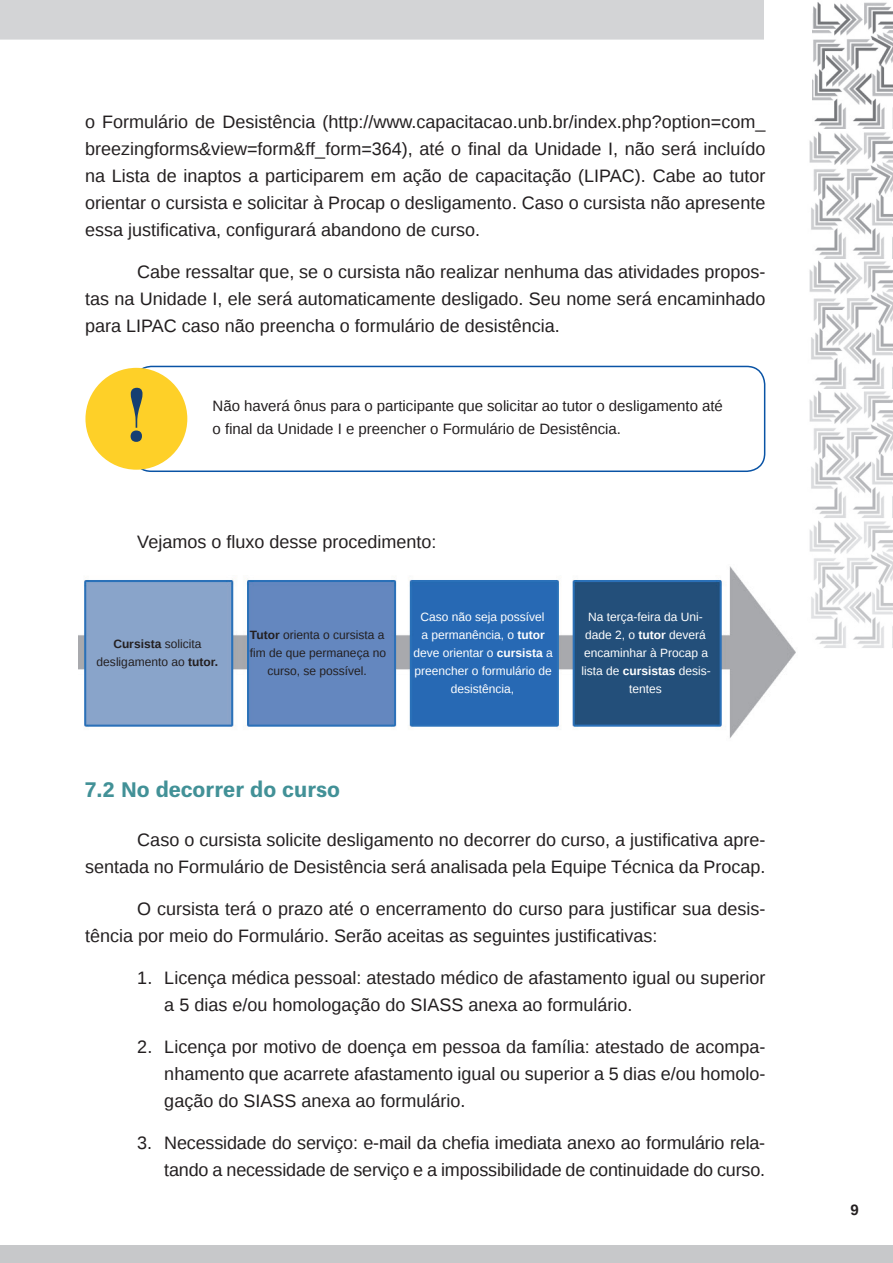
<style>
.page{position:relative;width:893px;height:1263px;background:#fff}
.page>*{position:absolute;margin:0;border:0;box-sizing:border-box;transform-origin:0 0}
.t1{font:75px "Abril Fatface";color:#163f72}
.t2{font:700 21px "Un B Pro";color:#429197}
.t3{font:18px/27px "Un B Office";color:#231f20;text-align:justify}
.t4{font:15px/22.5px "Un B Office";color:#231f20}
.t5{font:700 15px "Un B Office";color:#231f20}
.t6{font:12px/18px "Un B Office";color:#fff;text-align:center}
.t7{font:12px/18px "Un B Office";color:#231f20;text-align:center}
.s1{font-weight:700}
</style>
<div class="page">
<div style="left:0;top:0;width:764px;height:40px;background:#d3d4d6"></div>
<div style="left:0;top:1245px;width:893px;height:18px;background:#c7c8ca"></div>
<img style="left:809px;top:2px;width:84px;height:646px">
<img style="left:809px;top:130px;width:84px;height:1px">
<img style="left:809px;top:260px;width:84px;height:1px">
<img style="left:809px;top:389px;width:84px;height:1px">
<img style="left:809px;top:519px;width:84px;height:1px">
<div style="left:764px;top:0;width:48px;height:115px;background:#fff"></div>
<img style="left:79px;top:566px;width:717px;height:172px">
<div style="left:133px;top:366px;width:632px;height:106px;border:2px solid #0953a5;border-radius:18px"></div>
<div style="left:85px;top:368px;width:102px;height:102px;background:#fed028;border-radius:50%"></div>
<p class="t3" style="left:85px;top:108px;width:682px">o Formulário de Desistência (http://www.capacitacao.unb.br/index.php?option=com_ breezingforms&amp;view=form&amp;ff_form=364), até o final da Unidade I, não será incluído na Lista de inaptos a participarem em ação de capacitação (LIPAC). Cabe ao tutor orientar o cursista e solicitar à Procap o desligamento. Caso o cursista não apresente essa justificativa, configurará abandono de curso.</p>
<p class="t3" style="left:85px;top:258px;width:682px;text-indent:52px">Cabe ressaltar que, se o cursista não realizar nenhuma das atividades propos&shy;tas na Unidade I, ele será automaticamente desligado. Seu nome será encaminhado para LIPAC caso não preencha o formulário de desistência.</p>
<h1 class="t1" style="left:122px;top:362px;width:30px">!</h1>
<p class="t4" style="left:213px;top:395px;width:512px">Não haverá ônus para o participante que solicitar ao tutor o desligamento até o final da Unidade I e preencher o Formulário de Desistência.</p>
<p class="t3" style="left:137px;top:528px;width:301px">Vejamos o fluxo desse procedimento:</p>
<p class="t7" style="left:97px;top:635px;width:123px"><span class="s1">Cursista</span> solicita desligamento ao <span class="s1">tutor.</span></p>
<p class="t7" style="left:250px;top:626px;width:138px"><span class="s1">Tutor</span> orienta o cursista a fim de que permaneça no curso, se possível.</p>
<p class="t6" style="left:413px;top:608px;width:141px">Caso não seja possível<br>a permanência, o <span class="s1">tutor </span>deve orientar o <span class="s1">cursista</span> a preencher o formulário de desistência,</p>
<p class="t6" style="left:582px;top:608px;width:131px">Na terça-feira da Uni&shy;dade 2, o <span class="s1">tutor</span> deverá encaminhar à Procap a lista de <span class="s1">cursistas</span> desis&shy;tentes</p>
<p class="t2" style="left:85px;top:777px;width:256px">7.2 No decorrer do curso</p>
<p class="t3" style="left:85px;top:826px;width:682px;text-align:right">Caso o cursista solicite desligamento no decorrer do curso, a justificativa apre&shy;sentada no Formulário de Desistência será analisada pela Equipe Técnica da Procap.</p>
<p class="t3" style="left:85px;top:895px;width:682px;text-indent:52px">O cursista terá o prazo até o encerramento do curso para justificar sua desis&shy;tência por meio do Formulário. Serão aceitas as seguintes justificativas:</p>
<p class="t3" style="left:164px;top:964px;width:602px;text-indent:-27px">1. Licença médica pessoal: atestado médico de afastamento igual ou superior a 5 dias e/ou homologação do SIASS anexa ao formulário.</p>
<p class="t3" style="left:164px;top:1033px;width:603px;text-indent:-27px">2. Licença por motivo de doença em pessoa da família: atestado de acompa&shy;nhamento que acarrete afastamento igual ou superior a 5 dias e/ou homolo&shy;gação do SIASS anexa ao formulário.</p>
<p class="t3" style="left:137px;top:1129px;width:629px;text-align:right">3. Necessidade do serviço: e-mail da chefia imediata anexo ao formulário rela&shy;tando a necessidade de serviço e a impossibilidade de continuidade do curso.</p>
<p class="t5" style="left:851px;top:1201px;width:10px">9</p>
</div>
